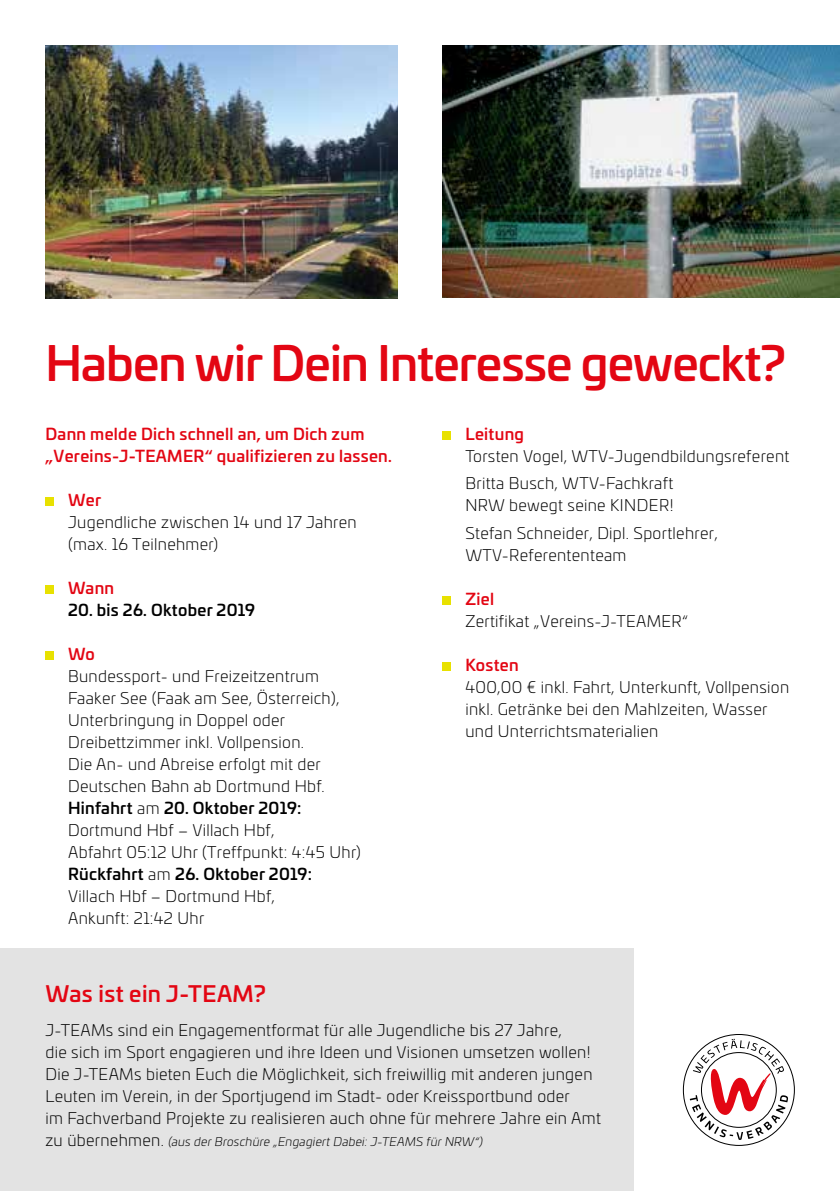
<style>
.page{position:relative;width:840px;height:1191px;background:#fff}
.page>*{position:absolute;margin:0;border:0;box-sizing:border-box;transform-origin:0 0}
.t1{font:500 47px "Univia Pro";letter-spacing:-.02em;color:#e30613}
.t2{font:500 22px "Univia Pro";letter-spacing:.02em;color:#e30613}
.t3{font:300 16px/22px "Univia Pro";letter-spacing:.02em;color:#000}
.t4{font:500 16px/22px "Univia Pro";letter-spacing:.02em;color:#e30613}
.t5{font:500 16px "Univia Pro";letter-spacing:.02em;color:#000}
.t6{font:italic 300 12px "Univia Pro";letter-spacing:.02em;color:#000}
.s1{font-weight:500}
.s2{font-style:normal;font-size:16px}
</style>
<div class="page">
<div style="left:0;top:948px;width:633px;height:243px;background:#e3e3e3"></div>
<img style="left:442px;top:45px;width:397px;height:253px">
<img style="left:45px;top:45px;width:352px;height:254px">
<svg style="left:683px;top:1034px;width:111px;height:111px"></svg>
<svg style="left:689px;top:1038px;width:98px;height:102px"></svg>
<div style="left:45px;top:497px;width:9px;height:8px;background:#e8e100"></div>
<div style="left:45px;top:585px;width:9px;height:8px;background:#e8e100"></div>
<div style="left:45px;top:651px;width:9px;height:8px;background:#e8e100"></div>
<div style="left:442px;top:431px;width:9px;height:8px;background:#e8e100"></div>
<div style="left:442px;top:596px;width:9px;height:9px;background:#e8e100"></div>
<div style="left:442px;top:662px;width:9px;height:9px;background:#e8e100"></div>
<h1 class="t1" style="left:45px;top:327px;width:741px">Haben wir Dein Interesse geweckt?</h1>
<p class="t4" style="left:45px;top:421px;width:348px">Dann melde Dich schnell an, um Dich zum „Vereins-J-TEAMER“ qualifizieren zu lassen.</p>
<p class="t4" style="left:68px;top:487px;width:35px">Wer</p>
<p class="t3" style="left:68px;top:510px;width:290px">Jugendliche zwischen 14 und 17 Jahren (max. 16 Teilnehmer)</p>
<p class="t4" style="left:68px;top:575px;width:48px">Wann</p>
<p class="t5" style="left:68px;top:597px;width:188px">20. bis 26. Oktober 2019</p>
<p class="t4" style="left:68px;top:641px;width:28px">Wo</p>
<p class="t3" style="left:68px;top:664px;width:294px">Bundessport- und Freizeitzentrum<br>Faaker See (Faak am See, Österreich),<br>Unterbringung in Doppel oder<br>Dreibettzimmer inkl. Vollpension.<br>Die An- und Abreise erfolgt mit der<br>Deutschen Bahn ab Dortmund Hbf.<br><span class="s1">Hinfahrt</span> am <span class="s1">20. Oktober 2019:<br></span>Dortmund Hbf – Villach Hbf,<br>Abfahrt 05:12 Uhr (Treffpunkt: 4:45 Uhr)<br><span class="s1">Rückfahrt</span> am <span class="s1">26. Oktober 2019:<br></span>Villach Hbf – Dortmund Hbf,<br>Ankunft: 21:42 Uhr</p>
<p class="t4" style="left:465px;top:421px;width:60px">Leitung</p>
<p class="t3" style="left:465px;top:441px;width:325px;line-height:27.6px">Torsten Vogel, WTV-Jugendbildungsreferent<br>Britta Busch, WTV-Fachkraft</p>
<p class="t3" style="left:465px;top:491px;width:254px;line-height:27.6px">NRW bewegt seine KINDER!<br>Stefan Schneider, Dipl. Sportlehrer,</p>
<p class="t3" style="left:465px;top:543px;width:162px">WTV-Referententeam</p>
<p class="t4" style="left:465px;top:587px;width:30px">Ziel</p>
<p class="t3" style="left:465px;top:609px;width:224px">Zertifikat „Vereins-J-TEAMER“</p>
<p class="t4" style="left:465px;top:653px;width:55px">Kosten</p>
<p class="t3" style="left:465px;top:675px;width:325px">400,00 € inkl. Fahrt, Unterkunft, Vollpension inkl. Getränke bei den Mahlzeiten, Wasser und Unterrichtsmaterialien</p>
<h2 class="t2" style="left:45px;top:977px;width:222px">Was ist ein J-TEAM?</h2>
<p class="t3" style="left:45px;top:1018px;width:557px">J-TEAMs sind ein Engagementformat für alle Jugendliche bis 27 Jahre,<br>die sich im Sport engagieren und ihre Ideen und Visionen umsetzen wollen!<br>Die J-TEAMs bieten Euch die Möglichkeit, sich freiwillig mit anderen jungen Leuten im Verein, in der Sportjugend im Stadt- oder Kreissportbund oder<br>im Fachverband Projekte zu realisieren auch ohne für mehrere Jahre ein Amt</p>
<p class="t6" style="left:45px;top:1132px;width:439px"><span class="s2">zu übernehmen.</span> (aus der Broschüre „Engagiert Dabei: J-TEAMS für NRW“)</p>
</div>
